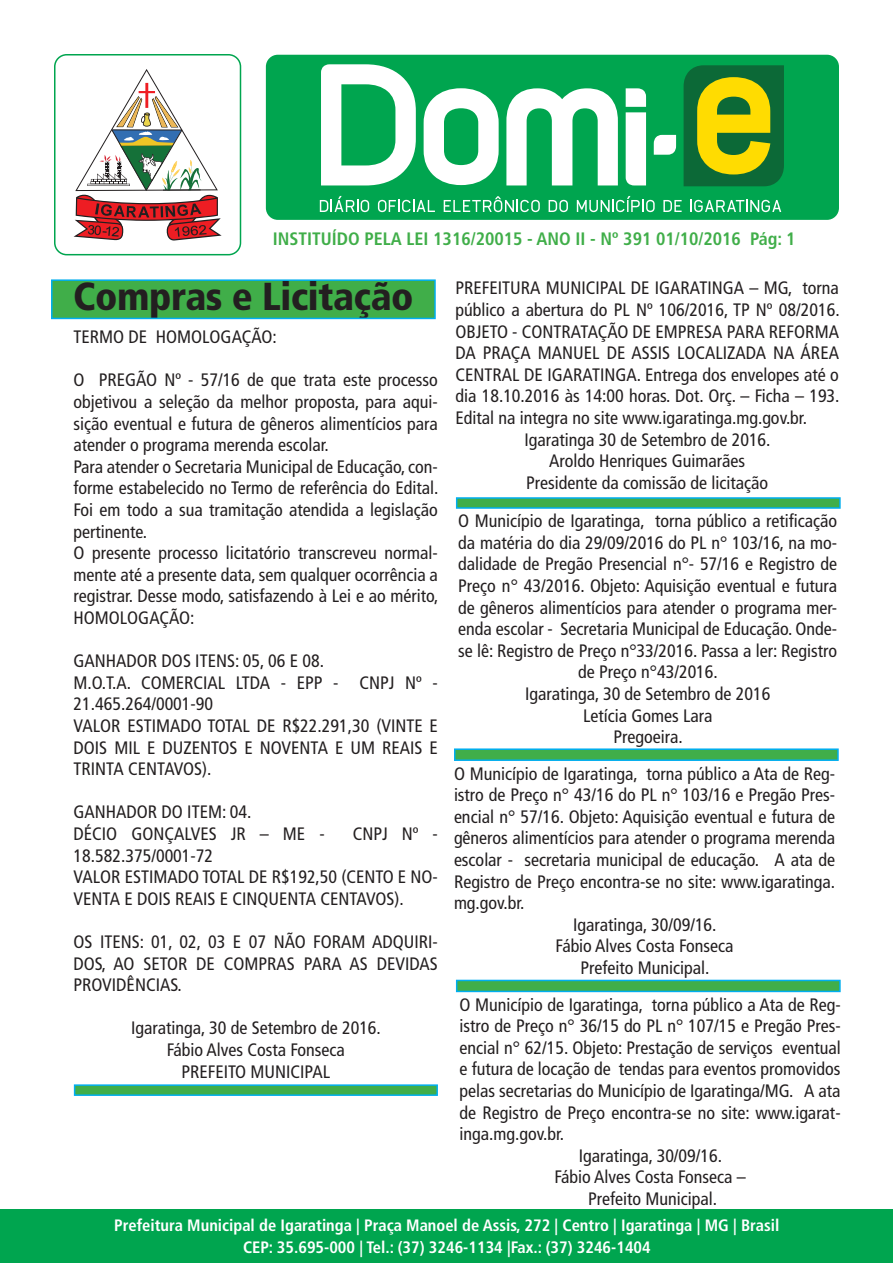
<style>
.page{position:relative;width:893px;height:1263px;background:#fff}
.page>*{position:absolute;margin:0;border:0;box-sizing:border-box;transform-origin:0 0}
.Titulo{font:900 condensed 39px "Frutiger LT Std";letter-spacing:-.01em;color:#231f20}
.t1{font:condensed 18px/21.6px "Frutiger LT Std";color:#231f20;text-align:justify}
.t2{font:700 condensed 18px "Frutiger LT Std";color:#40ae49}
.t3{font:700 condensed 16.5px "Frutiger LT Std";color:#fff}
</style>
<div class="page">
<div style="left:1px;top:1209px;width:892px;height:53px;background:#00a54f"></div>
<div style="left:266px;top:55px;width:573px;height:165px;background:#00a54f;border-radius:12px"></div>
<svg style="left:684px;top:65px;width:100px;height:121px;background:#6c9721"></svg>
<svg style="left:424px;top:88px;width:75px;height:97px"></svg>
<svg style="left:506px;top:88px;width:112px;height:97px"></svg>
<svg style="left:654px;top:135px;width:22px;height:20px"></svg>
<svg style="left:321px;top:64px;width:95px;height:121px"></svg>
<svg style="left:626px;top:88px;width:20px;height:97px;background:#ecf8f2"></svg>
<svg style="left:74px;top:69px;width:148px;height:172px"></svg>
<hr style="left:163px;top:189px;width:38px;height:2px;background:#231f20">
<div style="left:54px;top:54px;width:187px;height:201px;border:2px solid #00a54f;border-radius:12px"></div>
<svg style="left:320px;top:196px;width:49px;height:16px"></svg>
<svg style="left:378px;top:200px;width:57px;height:12px"></svg>
<svg style="left:444px;top:196px;width:96px;height:16px"></svg>
<svg style="left:549px;top:200px;width:19px;height:12px"></svg>
<svg style="left:577px;top:196px;width:78px;height:16px"></svg>
<svg style="left:663px;top:200px;width:19px;height:12px"></svg>
<svg style="left:690px;top:200px;width:91px;height:12px"></svg>
<div style="left:52px;top:280px;width:383px;height:38px;background:#40ae49"></div>
<div style="left:51px;top:279px;width:385px;height:40px;border:2px solid #00aeef"></div>
<div style="left:456px;top:497px;width:385px;height:12px;background:#40ae49;border:2px solid #00aeef"></div>
<div style="left:454px;top:748px;width:385px;height:13px;background:#40ae49;border:2px solid #00aeef"></div>
<div style="left:74px;top:1084px;width:364px;height:12px;background:#40ae49;border:2px solid #00aeef"></div>
<div style="left:456px;top:980px;width:385px;height:12px;background:#40ae49;border:2px solid #00aeef"></div>
<p class="t2" style="left:273px;top:228px;width:524px">INSTITUÍDO PELA LEI 1316/20015 - ANO II - Nº 391 01/10/2016 Pág: 1</p>
<p class="Titulo" style="left:73px;top:273px;width:342px">Compras e Licitação</p>
<p class="t1" style="left:455px;top:277px;width:386px">PREFEITURA MUNICIPAL DE IGARATINGA – MG, torna público a abertura do PL Nº 106/2016, TP Nº 08/2016.<br>OBJETO - CONTRATAÇÃO DE EMPRESA PARA REFORMA DA PRAÇA MANUEL DE ASSIS LOCALIZADA NA ÁREA CENTRAL DE IGARATINGA. Entrega dos envelopes até o dia 18.10.2016 às 14:00 horas. Dot. Orç. – Ficha – 193.<br>Edital na integra no site www.igaratinga.mg.gov.br.</p>
<p class="t1" style="left:525px;top:429px;width:248px">Igaratinga 30 de Setembro de 2016.</p>
<p class="t1" style="left:549px;top:450px;width:197px">Aroldo Henriques Guimarães</p>
<p class="t1" style="left:526px;top:472px;width:243px">Presidente da comissão de licitação</p>
<p class="t1" style="left:458px;top:510px;width:380px;text-align:center">O Município de Igaratinga, torna público a retificação da matéria do dia 29/09/2016 do PL n° 103/16, na mo&shy;dalidade de Pregão Presencial n°- 57/16 e Registro de Preço n° 43/2016. Objeto: Aquisição eventual e futura de gêneros alimentícios para atender o programa mer&shy;enda escolar - Secretaria Municipal de Educação. Onde&shy;se lê: Registro de Preço n°33/2016. Passa a ler: Registro de Preço n°43/2016.</p>
<p class="t1" style="left:525px;top:683px;width:247px">Igaratinga, 30 de Setembro de 2016</p>
<p class="t1" style="left:583px;top:705px;width:131px">Letícia Gomes Lara</p>
<p class="t1" style="left:613px;top:726px;width:71px">Pregoeira.</p>
<p class="t1" style="left:454px;top:763px;width:383px">O Município de Igaratinga, torna público a Ata de Reg&shy;istro de Preço n° 43/16 do PL n° 103/16 e Pregão Pres&shy;encial n° 57/16. Objeto: Aquisição eventual e futura de gêneros alimentícios para atender o programa merenda escolar - secretaria municipal de educação. A ata de Registro de Preço encontra-se no site: www.igaratinga. mg.gov.br.</p>
<p class="t1" style="left:573px;top:914px;width:145px">Igaratinga, 30/09/16.</p>
<p class="t1" style="left:555px;top:935px;width:180px">Fábio Alves Costa Fonseca</p>
<p class="t1" style="left:580px;top:957px;width:130px">Prefeito Municipal.</p>
<p class="t1" style="left:460px;top:994px;width:383px">O Município de Igaratinga, torna público a Ata de Reg&shy;istro de Preço n° 36/15 do PL n° 107/15 e Pregão Pres&shy;encial n° 62/15. Objeto: Prestação de serviços eventual e futura de locação de tendas para eventos promovidos pelas secretarias do Município de Igaratinga/MG. A ata de Registro de Preço encontra-se no site: www.igarat&shy;inga.mg.gov.br.</p>
<p class="t1" style="left:579px;top:1145px;width:145px">Igaratinga, 30/09/16.</p>
<p class="t1" style="left:554px;top:1166px;width:193px">Fábio Alves Costa Fonseca –</p>
<p class="t1" style="left:588px;top:1188px;width:130px">Prefeito Municipal.</p>
<p class="t1" style="left:74px;top:326px;width:205px">TERMO DE HOMOLOGAÇÃO:</p>
<p class="t1" style="left:74px;top:369px;width:366px">O PREGÃO Nº - 57/16 de que trata este processo objetivou a seleção da melhor proposta, para aqui&shy;sição eventual e futura de gêneros alimentícios para atender o programa merenda escolar.</p>
<p class="t1" style="left:74px;top:456px;width:366px">Para atender o Secretaria Municipal de Educação, con&shy;forme estabelecido no Termo de referência do Edital.<br>Foi em todo a sua tramitação atendida a legislação pertinente.</p>
<p class="t1" style="left:74px;top:542px;width:366px">O presente processo licitatório transcreveu normal&shy;mente até a presente data, sem qualquer ocorrência a registrar. Desse modo, satisfazendo à Lei e ao mérito, HOMOLOGAÇÃO:</p>
<p class="t1" style="left:74px;top:650px;width:252px">GANHADOR DOS ITENS: 05, 06 E 08.</p>
<p class="t1" style="left:74px;top:672px;width:366px">M.O.T.A. COMERCIAL LTDA - EPP - CNPJ Nº -<br>21.465.264/0001-90</p>
<p class="t1" style="left:74px;top:715px;width:366px">VALOR ESTIMADO TOTAL DE R$22.291,30 (VINTE E DOIS MIL E DUZENTOS E NOVENTA E UM REAIS E TRINTA CENTAVOS).</p>
<p class="t1" style="left:74px;top:801px;width:179px">GANHADOR DO ITEM: 04.</p>
<p class="t1" style="left:74px;top:823px;width:253px">DÉCIO GONÇALVES JR – ME -</p>
<p class="t1" style="left:353px;top:823px;width:87px">CNPJ Nº -</p>
<p class="t1" style="left:74px;top:845px;width:141px">18.582.375/0001-72</p>
<p class="t1" style="left:74px;top:866px;width:366px">VALOR ESTIMADO TOTAL DE R$192,50 (CENTO E NO-<br>VENTA E DOIS REAIS E CINQUENTA CENTAVOS).</p>
<p class="t1" style="left:74px;top:931px;width:366px">OS ITENS: 01, 02, 03 E 07 NÃO FORAM ADQUIRI-DOS, AO SETOR DE COMPRAS PARA AS DEVIDAS PROVIDÊNCIAS.</p>
<p class="t1" style="left:131px;top:1017px;width:251px">Igaratinga, 30 de Setembro de 2016.</p>
<p class="t1" style="left:167px;top:1039px;width:180px">Fábio Alves Costa Fonseca</p>
<p class="t1" style="left:181px;top:1061px;width:150px">PREFEITO MUNICIPAL</p>
<p class="t3" style="left:114px;top:1215px;width:667px">Prefeitura Municipal de Igaratinga | Praça Manoel de Assis, 272 | Centro | Igaratinga | MG | Brasil</p>
<p class="t3" style="left:243px;top:1237px;width:409px">CEP: 35.695-000 | Tel.: (37) 3246-1134 |Fax.: (37) 3246-1404</p>
</div>
